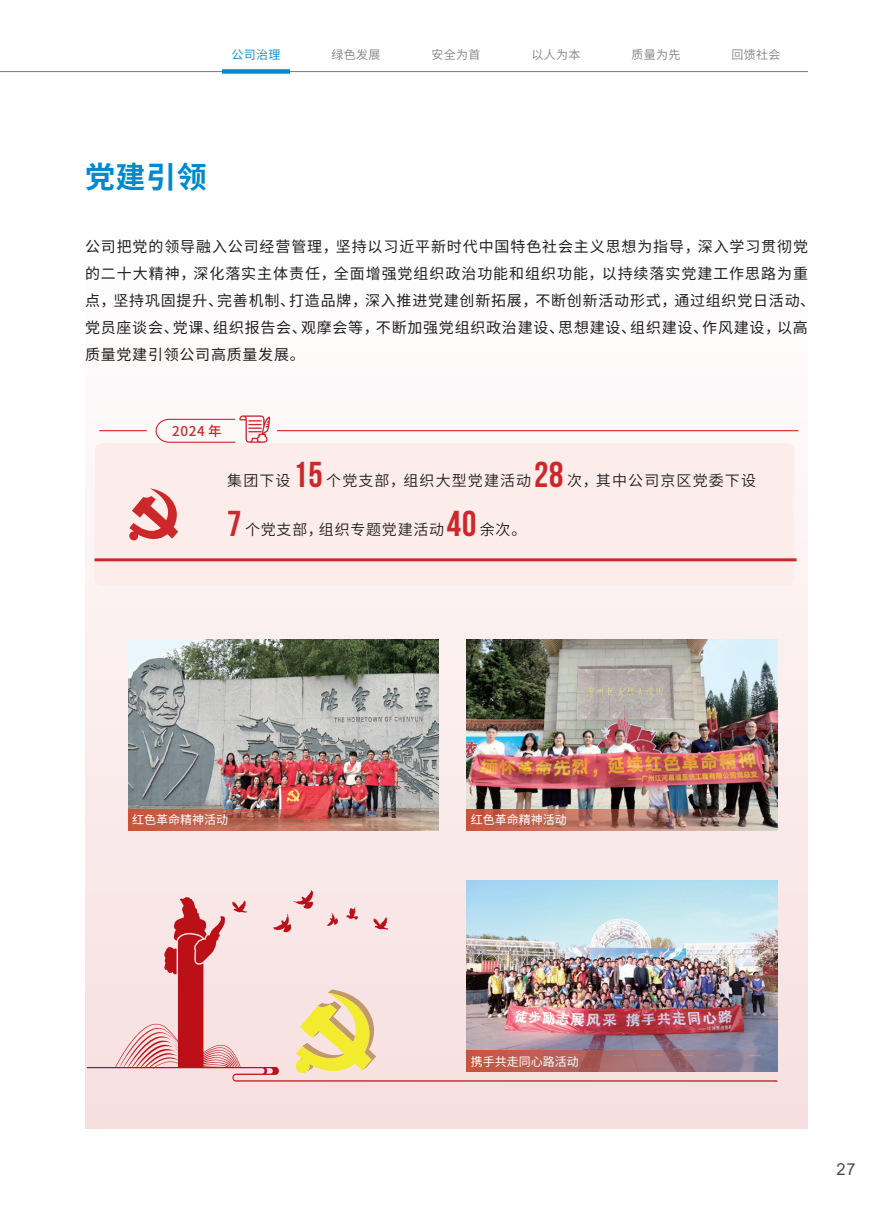
<style>
.page{position:relative;width:893px;height:1212px;background:#fff}
.page>*{position:absolute;margin:0;border:0;box-sizing:border-box;transform-origin:0 0}
.CSR-数说字{font:36px "Bebas Neue";color:#cc272b}
.CSR_1级标题{font:700 30px "Source Han Sans CN";color:#0089cf}
.t1{font:16.5px "Arial";color:#4b4c4d}
.CSR-正文18{font:15px/27px "Source Han Sans CN";letter-spacing:.06em;color:#231f20}
.CSR-数说字-2{font:15px "Source Han Sans CN";letter-spacing:.075em;color:#231f20}
.CSR-数说字-3{font:15px "Source Han Sans CN";letter-spacing:.05em;color:#231f20}
.CSR-正文{font:500 13.5px "Source Han Sans CN";color:#cc272b}
.CSR-正文18-2{font:12px "Source Han Sans CN";color:#fff}
.t2{font:12px "Source Han Sans CN";letter-spacing:.025em;color:#808285}
.t3{font:12px "Source Han Sans CN";color:#0089cf}
</style>
<div class="page">
<hr style="left:0;top:71px;width:808px;height:1px;background:#808285">
<div style="left:222px;top:69px;width:68px;height:5px;background:#0089cf"></div>
<div style="left:0;top:0;width:53px;height:1212px;background:#fff"></div>
<div style="left:85px;top:238px;width:723px;height:891px;background:linear-gradient(to bottom,#fff,#f2dbdc)"></div>
<img style="left:467px;top:640px;width:310px;height:191px">
<img style="left:128px;top:640px;width:311px;height:191px">
<img style="left:467px;top:881px;width:310px;height:9px">
<img style="left:466px;top:809px;width:309px;height:22px">
<img style="left:128px;top:809px;width:308px;height:22px">
<img style="left:87px;top:890px;width:690px;height:191px">
<div style="left:95px;top:443px;width:699px;height:143px;background:#fdedea"></div>
<hr style="left:95px;top:558px;width:701px;height:3px;background:#cc272b">
<hr style="left:99px;top:430px;width:48px;height:1px;background:#cc272b">
<hr style="left:277px;top:430px;width:521px;height:1px;background:#cc272b">
<svg style="left:155px;top:415px;width:115px;height:28px"></svg>
<svg style="left:129px;top:488px;width:51px;height:52px;background:#e69192"></svg>
<p class="t3" style="left:232px;top:48px;width:50px">公司治理</p>
<p class="t2" style="left:332px;top:48px;width:50px">绿色发展</p>
<p class="t2" style="left:432px;top:48px;width:50px">安全为首</p>
<p class="t2" style="left:532px;top:48px;width:50px">以人为本</p>
<p class="t2" style="left:632px;top:48px;width:50px">质量为先</p>
<p class="t2" style="left:732px;top:48px;width:50px">回馈社会</p>
<p class="CSR_1级标题" style="left:85px;top:160px;width:123px">党建引领</p>
<p class="CSR-正文18" style="left:85px;top:233px;width:732px">公司把党的领导融入公司经营管理，坚持以习近平新时代中国特色社会主义思想为指导，深入学习贯彻党的二十大精神，深化落实主体责任，全面增强党组织政治功能和组织功能，以持续落实党建工作思路为重点，坚持巩固提升、完善机制、打造品牌，深入推进党建创新拓展，不断创新活动形式，通过组织党日活动、党员座谈会、党课、组织报告会、观摩会等，不断加强党组织政治建设、思想建设、组织建设、作风建设，以高质量党建引领公司高质量发展。</p>
<p class="CSR-正文" style="left:172px;top:423px;width:51px">2024 年</p>
<p class="CSR-数说字-2" style="left:227px;top:472px;width:65px">集团下设</p>
<p class="CSR-数说字" style="left:293px;top:455px;width:31px">15</p>
<p class="CSR-数说字-2" style="left:326px;top:472px;width:206px">个党支部，组织大型党建活动</p>
<p class="CSR-数说字" style="left:534px;top:455px;width:31px">28</p>
<p class="CSR-数说字-2" style="left:567px;top:472px;width:190px">次，其中公司京区党委下设</p>
<p class="CSR-数说字" style="left:227px;top:504px;width:16px">7</p>
<p class="CSR-数说字-3" style="left:245px;top:521px;width:201px">个党支部，组织专题党建活动</p>
<p class="CSR-数说字" style="left:447px;top:504px;width:31px">40</p>
<p class="CSR-数说字-2" style="left:480px;top:521px;width:48px">余次。</p>
<p class="CSR-正文18-2" style="left:132px;top:813px;width:98px">红色革命精神活动</p>
<p class="CSR-正文18-2" style="left:471px;top:813px;width:97px">红色革命精神活动</p>
<p class="CSR-正文18-2" style="left:471px;top:1054px;width:109px">携手共走同心路活动</p>
<p class="t1" style="left:837px;top:1158px;width:21px">27</p>
</div>
